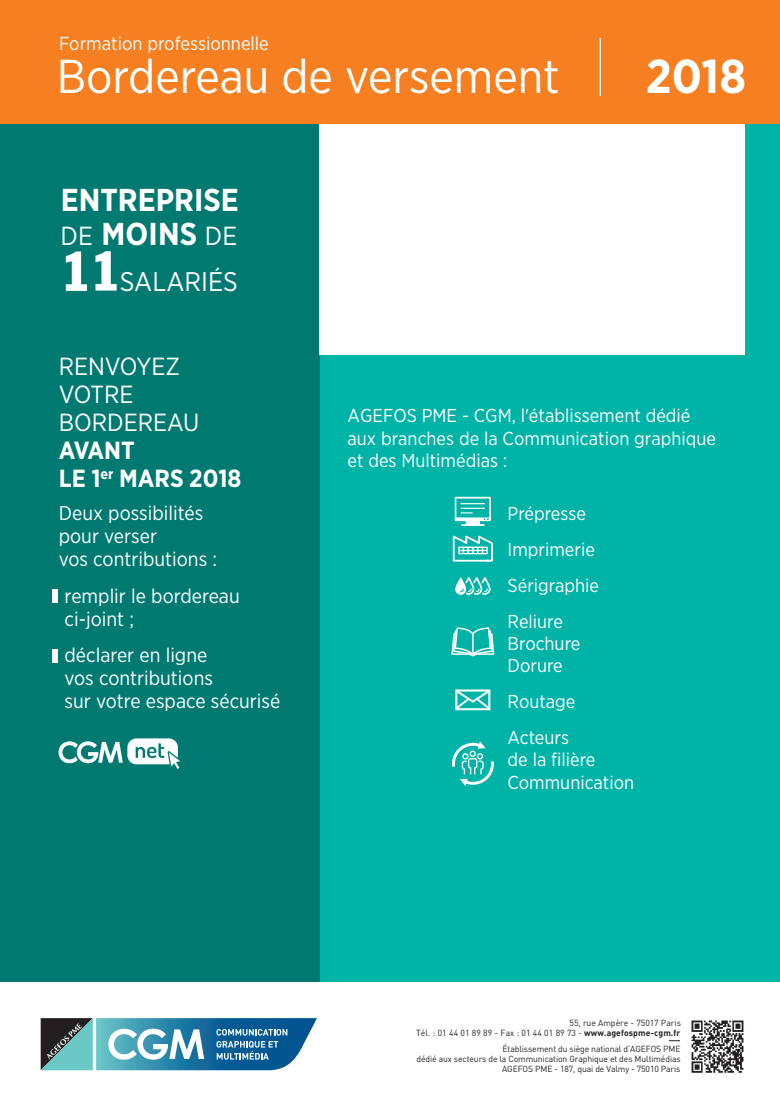
<style>
.page{position:relative;width:780px;height:1099px;background:#fff}
.page>*{position:absolute;margin:0;border:0;box-sizing:border-box;transform-origin:0 0}
.t1{font:47.5px "Gotham Narrow";color:#fff}
.t2{font:700 47.5px "Gotham Narrow";color:#fff}
.t3{font:700 31.62px "Gotham Narrow";color:#fff}
.t4{font:26.88px "Gotham Narrow";color:#fff}
.t5{font:24.75px/28px "Gotham Narrow";color:#fff}
.t6{font:700 24.75px/28.1px "Gotham Narrow";color:#fff}
.t7{font:20px/23.1px "Gotham Narrow";color:#fff}
.t8{font:18.75px "Gotham Narrow";color:#fff}
.t9{font:18.62px/36px "Gotham Narrow";color:#fff}
.t10{font:8.75px/10px "DIN";letter-spacing:-.01em;color:#231f20;text-align:right}
.s1{font-weight:400;font-size:26.12px}
.s2{font-family:"Franklin Gothic";font-stretch:condensed;font-size:55.38px}
.s3{font-weight:700}
</style>
<div class="page">
<img style="left:691px;top:1020px;width:53px;height:53px">
<svg style="left:41px;top:1018px;width:276px;height:52px"></svg>
<div style="left:0;top:124px;width:780px;height:857px;background:#00b3a7"></div>
<div style="left:0;top:124px;width:319px;height:857px;background:#007a71"></div>
<div style="left:0;top:0;width:780px;height:124px;background:#f57f21"></div>
<hr style="left:599px;top:38px;width:2px;height:58px;background:#fff">
<div style="left:319px;top:124px;width:425px;height:230px;background:#fff"></div>
<div style="left:52px;top:589px;width:6px;height:14px;background:#fff"></div>
<div style="left:52px;top:649px;width:6px;height:13px;background:#fff"></div>
<svg style="left:453px;top:535px;width:40px;height:26px"></svg>
<svg style="left:455px;top:577px;width:35px;height:18px"></svg>
<svg style="left:455px;top:689px;width:36px;height:22px"></svg>
<svg style="left:451px;top:627px;width:43px;height:29px"></svg>
<svg style="left:454px;top:497px;width:37px;height:29px"></svg>
<svg style="left:452px;top:741px;width:42px;height:45px"></svg>
<svg style="left:58px;top:738px;width:122px;height:31px"></svg>
<h3 class="t8" style="left:59px;top:32px;width:211px">Formation professionnelle</h3>
<h1 class="t1" style="left:57px;top:47px;width:504px">Bordereau de versement</h1>
<h1 class="t2" style="left:645px;top:46px;width:102px">2018</h1>
<h2 class="t3" style="left:61px;top:179px;width:179px">ENTREPRISE</h2>
<h2 class="t3" style="left:61px;top:214px;width:178px"><span class="s1">DE</span> MOINS <span class="s1">DE</span></h2>
<h3 class="t4" style="left:61px;top:265px;width:179px"><span class="s2">11</span>SALARIÉS</h3>
<h3 class="t5" style="left:59px;top:351px;width:142px">RENVOYEZ<br>VOTRE<br>BORDEREAU</h3>
<h3 class="t6" style="left:59px;top:436px;width:184px">AVANT<br>LE 1<sup>er</sup> MARS 2018</h3>
<h3 class="t7" style="left:59px;top:501px;width:160px">Deux possibilités pour verser<br>vos contributions :</h3>
<h3 class="t7" style="left:64px;top:583px;width:177px">remplir le bordereau ci-joint ;</h3>
<h3 class="t7" style="left:64px;top:643px;width:217px">déclarer en ligne<br>vos contributions<br>sur votre espace sécurisé</h3>
<h3 class="t9" style="left:347px;top:404px;width:370px;line-height:22.4px">AGEFOS PME - CGM, l'établissement dédié aux branches de la Communication graphique et des Multimédias :</h3>
<h3 class="t9" style="left:507px;top:494px;width:93px">Prépresse<br>Imprimerie<br>Sérigraphie<br>Reliure</h3>
<h3 class="t9" style="left:507px;top:631px;width:74px;line-height:22.2px">Brochure<br>Dorure</h3>
<h3 class="t9" style="left:507px;top:683px;width:69px">Routage<br>Acteurs</h3>
<h3 class="t9" style="left:507px;top:748px;width:128px;line-height:22.2px">de la filière<br>Communication</h3>
<p class="t10" style="left:416px;top:1017px;width:266px">55, rue Ampère - 75017 Paris<br>Tél. : 01 44 01 89 89 - Fax : 01 44 01 89 73 - <span class="s3">www.agefospme-cgm.fr</span></p>
<p class="t10" style="left:416px;top:1043px;width:266px">Établissement du siège national d’AGEFOS PME<br>dédié aux secteurs de la Communication Graphique et des Multimédias<br>AGEFOS PME - 187, quai de Valmy - 75010 Paris</p>
</div>
